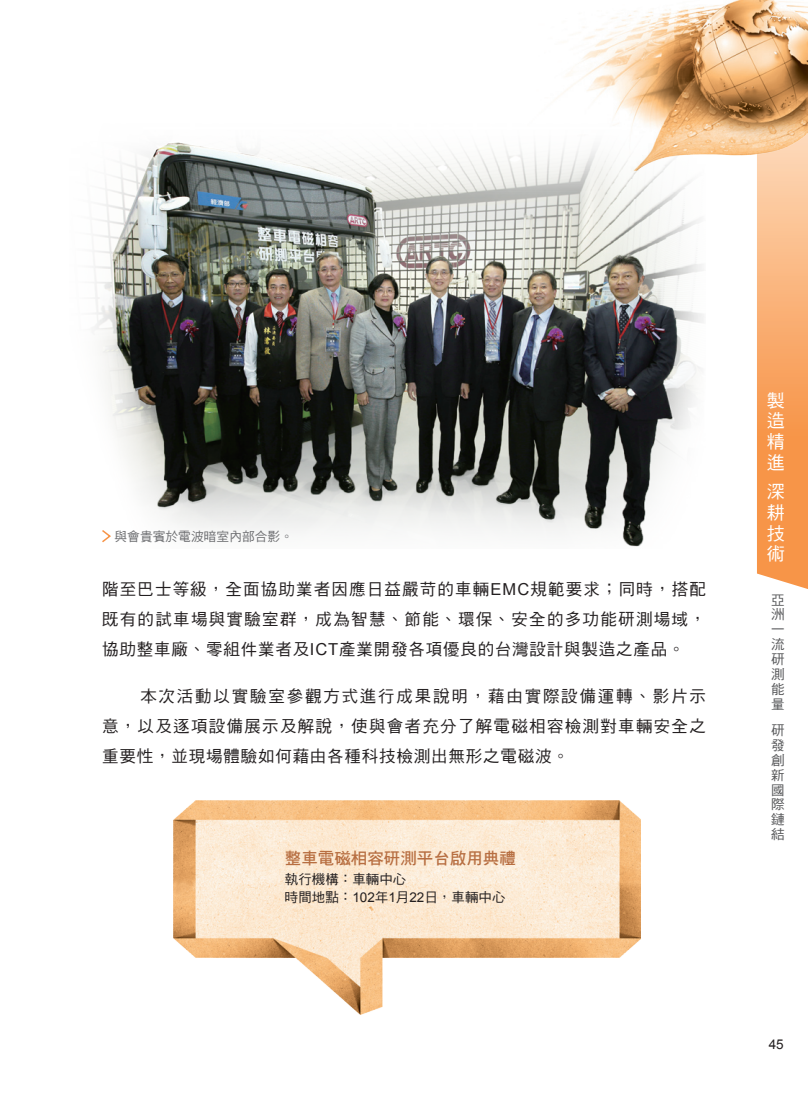
<style>
.page{position:relative;width:808px;height:1106px;background:#fff}
.page>*{position:absolute;margin:0;border:0;box-sizing:border-box;transform-origin:0 0}
.t1{font:18px/20.7px "DF Hei Std W5";color:#fff;text-align:justify}
.t2{font:16.5px/30px "DF Hei Std W5";letter-spacing:.05em;color:#231f20;text-align:justify}
.t3{font:16.5px "DF Hei Std W7";color:#b76e41}
.t4{font:13.5px/18px "DF Hei Std W5";color:#231f20}
.t5{font:13.5px/14.9px "DF Hei Std W5";color:#57585a;text-align:justify}
.t6{font:13.5px "Arial";color:#231f20}
.t7{font:12.75px "DF Hei Std W5";color:#6c6d70}
.s1{font-family:"Arial"}
</style>
<div class="page">
<svg style="left:757px;top:175px;width:51px;height:414px;background:#f8a96a"></svg>
<img style="left:558px;top:0;width:250px;height:175px">
<img style="left:93px;top:107px;width:613px;height:440px">
<svg style="left:100px;top:528px;width:12px;height:16px"></svg>
<img style="left:173px;top:800px;width:468px;height:214px">
<p class="t7" style="left:115px;top:529px;width:180px">與會貴賓於電波暗室內部合影。</p>
<p class="t2" style="left:102px;top:573px;width:605px">階至巴士等級，全面協助業者因應日益嚴苛的車輛<span class="s1">EMC</span>規範要求；同時，搭配既有的試車場與實驗室群，成為智慧、節能、環保、安全的多功能研測場域，協助整車廠、零組件業者及<span class="s1">ICT</span>產業開發各項優良的台灣設計與製造之產品。</p>
<p class="t2" style="left:102px;top:680px;width:605px;text-indent:38px">本次活動以實驗室參觀方式進行成果說明，藉由實際設備運轉、影片示意，以及逐項設備展示及解說，使與會者充分了解電磁相容檢測對車輛安全之重要性，並現場體驗如何藉由各種科技檢測出無形之電磁波。</p>
<p class="t3" style="left:285px;top:849px;width:232px">整車電磁相容研測平台啟用典禮</p>
<p class="t4" style="left:285px;top:869px;width:222px">執行機構：車輛中心<br>時間地點：<span class="s1">102</span>年<span class="s1">1</span>月<span class="s1">22</span>日，車輛中心</p>
<p class="t1" style="left:767px;top:389px;width:19px">製造精進</p>
<p class="t1" style="left:767px;top:481px;width:19px">深耕技術</p>
<p class="t5" style="left:771px;top:592px;width:15px">亞洲一流研測能量</p>
<p class="t5" style="left:771px;top:722px;width:15px">研發創新國際鏈結</p>
<p class="t6" style="left:769px;top:1036px;width:17px">45</p>
</div>
